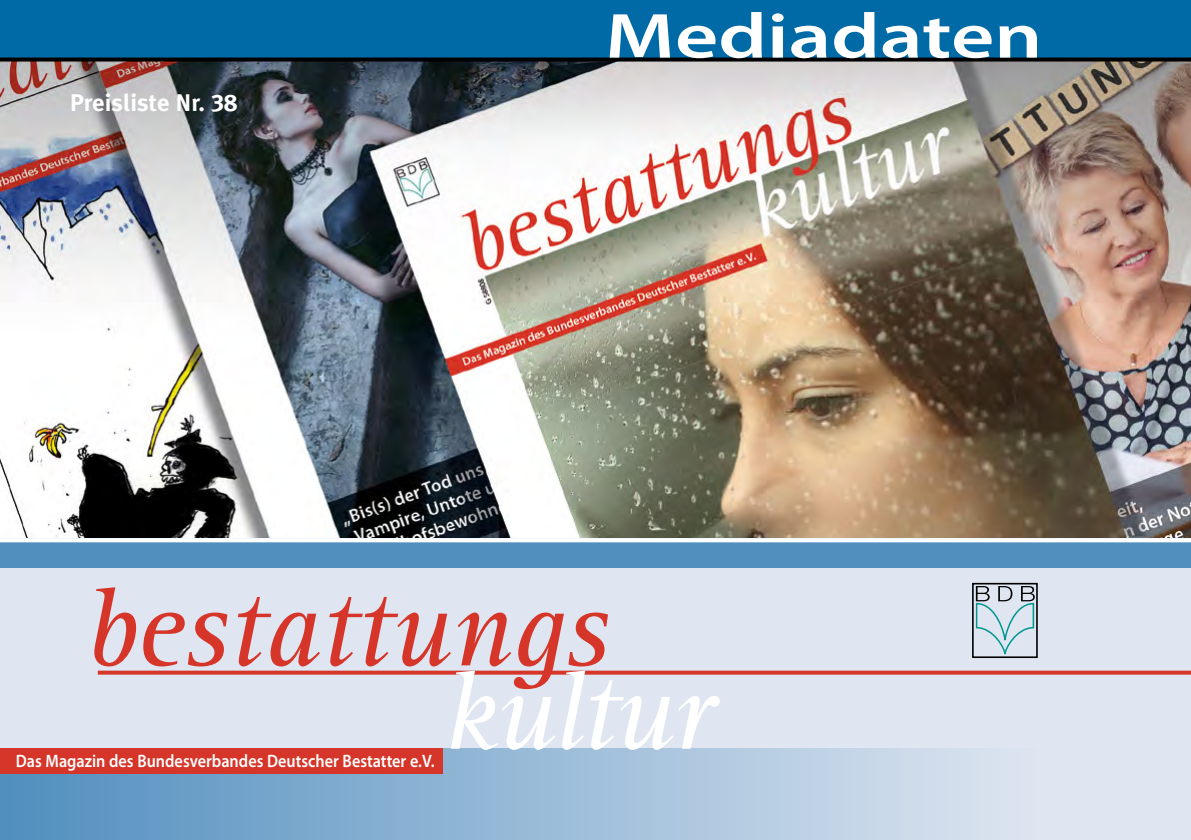
<style>
.page{position:relative;width:1191px;height:840px;background:#fff}
.page>*{position:absolute;margin:0;border:0;box-sizing:border-box;transform-origin:0 0}
.t1{font:italic 112.2px "Rotis Serif";color:#d63629}
.t2{font:italic 112.2px "Rotis Serif";letter-spacing:-.025em;color:#fff}
.t3{font:600 64px "Myriad Pro";color:#fff;scale:1.31 1}
.t4{font:700 24px "Meta Plus";color:#fff}
.t5{font:600 18px "Myriad Pro";color:#fff;scale:.9 1}
.s1{font-family:"Meta Plus Bold Caps";font-weight:400}
</style>
<div class="page">
<img style="left:0;top:61px;width:1191px;height:477px">
<div style="left:0;top:0;width:1191px;height:60px;background:#006aa7"></div>
<div style="left:0;top:538px;width:1191px;height:301px;background:#dfe6f1"></div>
<div style="left:0;top:748px;width:1036px;height:91px;background:linear-gradient(to right,#508ebe,#dde5f0)"></div>
<div style="left:0;top:540px;width:1191px;height:27px;background:#518fbf"></div>
<hr style="left:0;top:538px;width:1191px;height:4px;background:#fff">
<svg style="left:0;top:57px;width:1191px;height:4px;background:#000e16"></svg>
<svg style="left:98px;top:670px;width:1093px;height:4px;background:#d75249"></svg>
<div style="left:0;top:748px;width:442px;height:25px;background:#d63629"></div>
<svg style="left:975px;top:586px;width:59px;height:68px"></svg>
<div style="left:972px;top:582px;width:65px;height:75px;border:2px solid #000"></div>
<h3 class="t4" style="left:70px;top:88px;width:169px">Preisliste Nr. <span class="s1">38</span></h3>
<h2 class="t3" style="left:605px;top:1px;width:335px">Mediadaten</h2>
<h1 class="t1" style="left:86px;top:565px;width:525px">bestattungs</h1>
<h1 class="t2" style="left:442px;top:648px;width:272px">kultur</h1>
<p class="t5" style="left:16px;top:750px;width:467px">Das Magazin des Bundesverbandes Deutscher Bestatter e.V.</p>
</div>
